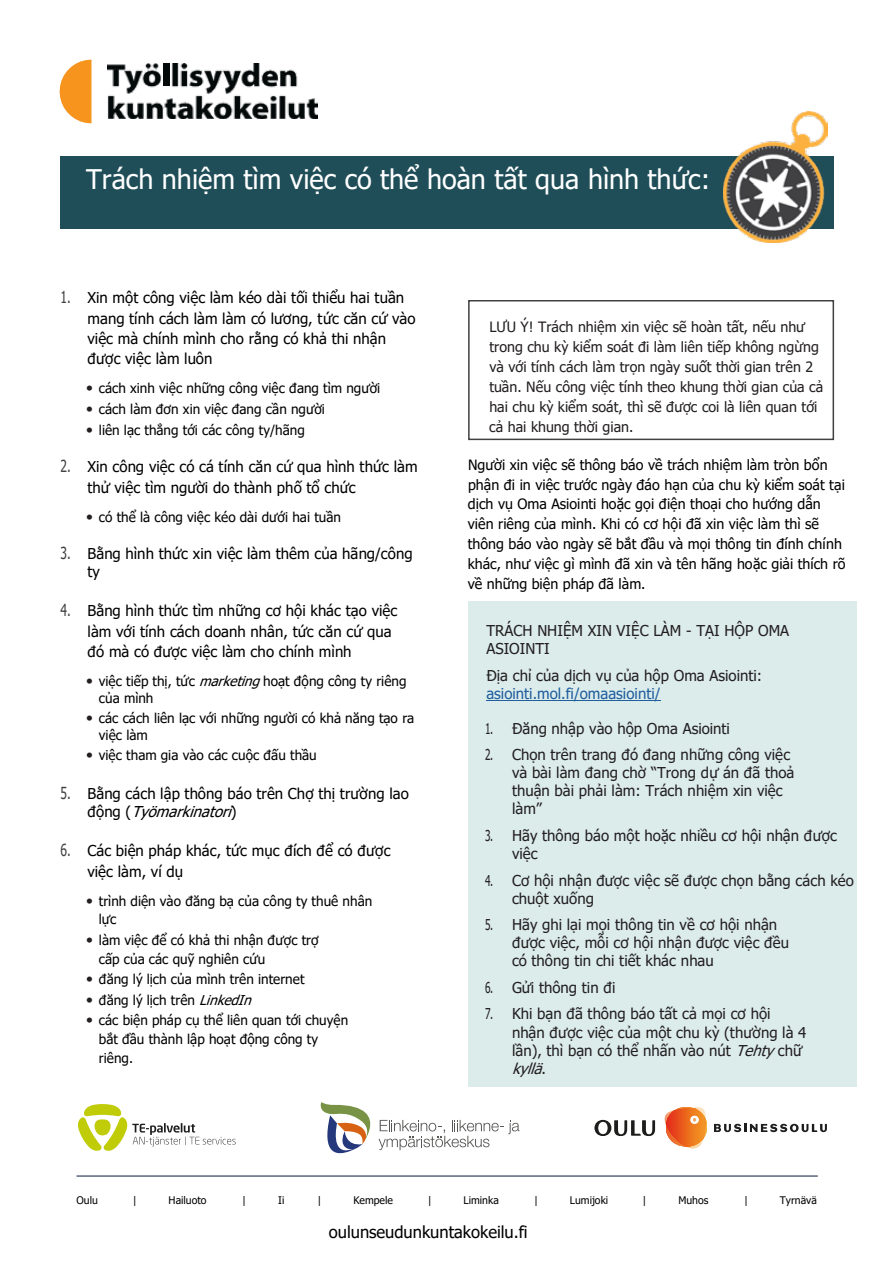
<style>
.page{position:relative;width:894px;height:1264px;background:#fff}
.page>*{position:absolute;margin:0;border:0;box-sizing:border-box;transform-origin:0 0}
.t1{font:27px "Tahoma";color:#fff}
.t2{font:16.5px "Tahoma";color:#000}
.t3{font:15px/20.4px "Tahoma";color:#000}
.t4{font:15px/18.1px "Tahoma";color:#231f20;scale:.68 1}
.t5{font:15px/18.1px "Tahoma";color:#231f20}
.t6{font:15px "Tahoma";color:#205e9e}
.t7{font:14.25px/20px "Tahoma";color:#000}
.t8{font:14.25px/20px "Tahoma";color:#231f20}
.t9{font:13.5px/18.9px "Tahoma";color:#000}
.t10{font:10.5px "Tahoma";color:#000}
.s1{font-size:16.5px;color:#414042}
.s2{font-size:15px;color:#231f20}
.s3{font-style:italic}
</style>
<div class="page">
<svg style="left:60px;top:60px;width:31px;height:52px;background:#f7a33f"></svg>
<img style="left:107px;top:63px;width:211px;height:49px">
<hr style="left:76px;top:1175px;width:741px;height:1px;background:#041a38">
<img style="left:60px;top:112px;width:773px;height:130px">
<div style="left:468px;top:300px;width:365px;height:140px;border:2px solid #414042"></div>
<div style="left:468px;top:601px;width:388px;height:485px;background:#dceceb"></div>
<hr style="left:486px;top:699px;width:174px;height:1px;background:#205e9e">
<svg style="left:78px;top:1104px;width:158px;height:46px"></svg>
<svg style="left:378px;top:1119px;width:141px;height:30px"></svg>
<svg style="left:320px;top:1102px;width:51px;height:52px"></svg>
<svg style="left:664px;top:1107px;width:43px;height:41px"></svg>
<svg style="left:714px;top:1123px;width:112px;height:8px"></svg>
<svg style="left:594px;top:1119px;width:61px;height:16px"></svg>
<h1 class="t1" style="left:86px;top:161px;width:625px">Trách nhiệm tìm việc có thể hoàn tất qua hình thức:</h1>
<p class="t3" style="left:87px;top:288px;width:329px;text-indent:-27px"><span class="s1">1.</span> Xin một công việc làm kéo dài tối thiểu hai tuần mang tính cách làm làm có lương, tức căn cứ vào việc mà chính mình cho rằng có khả thi nhận được việc làm luôn</p>
<p class="t9" style="left:86px;top:380px;width:295px"><span class="s2">•</span> cách xinh việc những công việc đang tìm người</p>
<p class="t9" style="left:86px;top:400px;width:240px"><span class="s2">•</span> cách làm đơn xin việc đang cần người</p>
<p class="t9" style="left:86px;top:421px;width:220px"><span class="s2">•</span> liên lạc thẳng tới các công ty/hãng</p>
<p class="t3" style="left:87px;top:457px;width:331px;text-indent:-27px"><span class="s1">2.</span> Xin công việc có cá tính căn cứ qua hình thức làm thử việc tìm người do thành phố tổ chức</p>
<p class="t9" style="left:86px;top:508px;width:256px"><span class="s2">•</span> có thể là công việc kéo dài dưới hai tuần</p>
<p class="t3" style="left:87px;top:545px;width:326px;line-height:18.1px;text-indent:-27px"><span class="s1">3.</span> Bằng hình thức xin việc làm thêm của hãng/công ty</p>
<p class="t3" style="left:88px;top:601px;width:311px;text-indent:-27px"><span class="s1">4.</span> Bằng hình thức tìm những cơ hội khác tạo việc làm với tính cách doanh nhân, tức căn cứ qua đó mà có được việc làm cho chính mình</p>
<p class="t9" style="left:99px;top:674px;width:309px;line-height:16.2px;text-indent:-13px"><span class="s2">•</span> việc tiếp thị, tức <span class="s3">marketing</span>hoạt động công ty riêng của mình</p>
<p class="t9" style="left:99px;top:710px;width:317px;line-height:16.4px;text-indent:-13px"><span class="s2">•</span> các cách liên lạc với những người có khả năng tạo ra việc làm</p>
<p class="t9" style="left:86px;top:746px;width:232px"><span class="s2">•</span> việc tham gia vào các cuộc đấu thầu</p>
<p class="t3" style="left:88px;top:784px;width:323px;line-height:18.1px;text-indent:-27px"><span class="s1">5.</span> Bằng cách lập thông báo trên Chợ thị trường lao đ ộ n g ( <span class="s3">Työmarkinatori</span>)</p>
<p class="t3" style="left:87px;top:841px;width:304px;text-indent:-27px"><span class="s1">6.</span> Các biện pháp khác, tức mục đích để có được việc làm, ví dụ</p>
<p class="t9" style="left:99px;top:891px;width:275px;text-indent:-13px"><span class="s2">•</span> trình diện vào đăng bạ của công ty thuê nhân lực</p>
<p class="t9" style="left:99px;top:930px;width:221px;text-indent:-13px"><span class="s2">•</span> làm việc để có khả thi nhận được trợ cấp của các quỹ nghiên cứu</p>
<p class="t9" style="left:86px;top:970px;width:220px"><span class="s2">•</span> đăng lý lịch của mình trên internet</p>
<p class="t9" style="left:86px;top:990px;width:172px"><span class="s2">•</span> đăng lý lịch trên <span class="s3">LinkedIn</span></p>
<p class="t9" style="left:99px;top:1011px;width:251px;text-indent:-13px"><span class="s2">•</span> các biện pháp cụ thể liên quan tới chuyện bắt đầu thành lập hoạt động công ty riêng.</p>
<p class="t8" style="left:489px;top:317px;width:335px">LƯU Ý! Trách nhiệm xin việc sẽ hoàn tất, nếu như trong chu kỳ kiểm soát đi làm liên tiếp không ngừng và với tính cách làm trọn ngày suốt thời gian trên 2 tuần. Nếu công việc tính theo khung thời gian của cả hai chu kỳ kiểm soát, thì sẽ được coi là liên quan tới cả hai khung thời gian.</p>
<p class="t7" style="left:467px;top:455px;width:379px">Người xin việc sẽ thông báo về trách nhiệm làm tròn bổn phận đi in việc trước ngày đáo hạn của chu kỳ kiểm soát tại dịch vụ Oma Asiointi hoặc gọi điện thoại cho hướng dẫn viên riêng của mình. Khi có cơ hội đã xin việc làm thì sẽ thông báo vào ngày sẽ bắt đầu và mọi thông tin đính chính khác, như việc gì mình đã xin và tên hãng hoặc giải thích rõ về những biện pháp đã làm.</p>
<p class="t5" style="left:486px;top:622px;width:304px">TRÁCH NHIỆM XIN VIỆC LÀM - TẠI HỘP OMA<br>ASIOINTI</p>
<p class="t5" style="left:486px;top:666px;width:277px">Địa chỉ của dịch vụ của hộp Oma Asiointi:</p>
<p class="t6" style="left:486px;top:683px;width:175px">asiointi.mol.fi/omaasiointi/</p>
<p class="t4" style="left:485px;top:719px;width:362px">1. Đăng nhập vào hộp Oma Asiointi</p>
<p class="t4" style="left:512px;top:746px;width:417px;text-indent:-27px">2. Chọn trên trang đó đang những công việc và bài làm đang chờ “Trong dự án đã thoả thuận bài phải làm: Trách nhiệm xin việc làm”</p>
<p class="t4" style="left:512px;top:826px;width:479px;text-indent:-27px">3. Hãy thông báo một hoặc nhiều cơ hội nhận được việc</p>
<p class="t4" style="left:512px;top:871px;width:504px;text-indent:-27px">4. Cơ hội nhận được việc sẽ được chọn bằng cách kéo chuột xuống</p>
<p class="t4" style="left:512px;top:916px;width:409px;text-indent:-27px">5. Hãy ghi lại mọi thông tin về cơ hội nhận được việc, mỗi cơ hội nhận được việc đều có thông tin chi tiết khác nhau</p>
<p class="t4" style="left:485px;top:978px;width:193px">6. Gửi thông tin đi</p>
<p class="t4" style="left:512px;top:1005px;width:434px;text-indent:-27px">7. Khi bạn đã thông báo tất cả mọi cơ hội nhận được việc của một chu kỳ (thường là 4 lần), thì bạn có thể nhấn vào nút <span class="s3">Tehty</span>chữ <span class="s3">kyllä</span>.</p>
<p class="t10" style="left:76px;top:1192px;width:23px">Oulu</p>
<p class="t10" style="left:133px;top:1192px;width:5px">|</p>
<p class="t10" style="left:169px;top:1192px;width:39px">Hailuoto</p>
<p class="t10" style="left:242px;top:1192px;width:5px">|</p>
<p class="t10" style="left:278px;top:1192px;width:8px">Ii</p>
<p class="t10" style="left:317px;top:1192px;width:5px">|</p>
<p class="t10" style="left:353px;top:1192px;width:41px">Kempele</p>
<p class="t10" style="left:427px;top:1192px;width:5px">|</p>
<p class="t10" style="left:463px;top:1192px;width:37px">Liminka</p>
<p class="t10" style="left:534px;top:1192px;width:5px">|</p>
<p class="t10" style="left:569px;top:1192px;width:40px">Lumijoki</p>
<p class="t10" style="left:642px;top:1192px;width:5px">|</p>
<p class="t10" style="left:678px;top:1192px;width:32px">Muhos</p>
<p class="t10" style="left:744px;top:1192px;width:5px">|</p>
<p class="t10" style="left:779px;top:1192px;width:39px">Tyrnävä</p>
<p class="t2" style="left:329px;top:1220px;width:200px">oulunseudunkuntakokeilu.fi</p>
</div>
